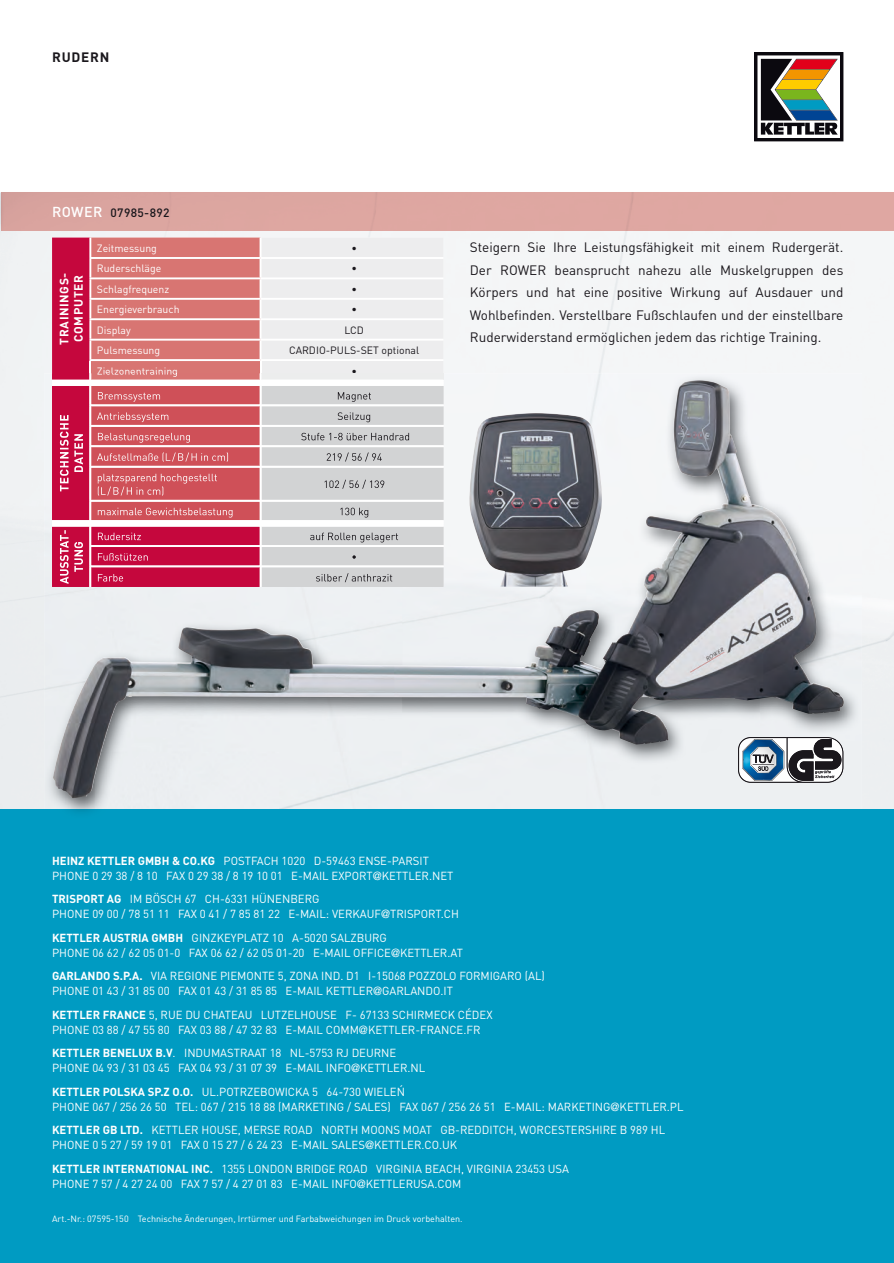
<style>
.page{position:relative;width:894px;height:1263px;background:#fff}
.page>*{position:absolute;margin:0;border:0;box-sizing:border-box;transform-origin:0 0}
.t1{font:13.5px/22.5px "DINCE";color:#1a171c;text-align:justify}
.t2{font:700 13.5px "DIN Pro";letter-spacing:.06em;color:#1a171c}
.t3{font:700 12px/14.4px "DINCE";letter-spacing:.05em;color:#fff}
.t4{font:500 12px "DINCE";letter-spacing:.03em;color:#1a171c}
.t5{font:11.55px/15px "DINCE";color:#fff}
.t6{font:10.5px "DINCE";color:#fff}
.t7{font:10.5px "DINCE";color:#1a171c}
.t8{font:9px "DINCE";color:#fff}
.s1{font-size:14.25px;color:#fff}
.s2{font-weight:700}
.s3{font-family:"Helvetica Neue"}
</style>
<div class="page">
<svg style="left:754px;top:52px;width:89px;height:89px"></svg>
<div style="left:1px;top:192px;width:892px;height:39px;background:#dea7a1"></div>
<div style="left:0;top:809px;width:893px;height:453px;background:#009bc2"></div>
<img style="left:44px;top:373px;width:51px;height:436px">
<img style="left:402px;top:373px;width:459px;height:436px">
<img style="left:95px;top:587px;width:307px;height:222px">
<svg style="left:52px;top:237px;width:391px;height:350px;background:#da9ba4"></svg>
<img style="left:98px;top:574px;width:25px;height:7px">
<img style="left:316px;top:573px;width:76px;height:9px">
<svg style="left:738px;top:737px;width:105px;height:45px"></svg>
<img style="left:768px;top:742px;width:15px;height:35px">
<img style="left:743px;top:740px;width:25px;height:39px">
<img style="left:580px;top:380px;width:148px;height:288px">
<img style="left:468px;top:413px;width:134px;height:173px">
<p class="t2" style="left:52px;top:48px;width:59px">RUDERN</p>
<p class="t4" style="left:52px;top:205px;width:119px"><span class="s1">ROWER</span> 07985-892</p>
<p class="t3" style="left:56px;top:344px;width:74px;rotate:-90deg">TRAININGS-<br>COMPUTER</p>
<p class="t6" style="left:97px;top:241px;width:62px">Zeitmessung</p>
<p class="t7" style="left:351px;top:241px;width:7px">•</p>
<p class="t6" style="left:97px;top:262px;width:66px">Ruderschläge</p>
<p class="t7" style="left:351px;top:262px;width:7px">•</p>
<p class="t6" style="left:97px;top:282px;width:74px">Schlagfrequenz</p>
<p class="t7" style="left:351px;top:282px;width:7px">•</p>
<p class="t6" style="left:97px;top:303px;width:84px">Energieverbrauch</p>
<p class="t7" style="left:351px;top:303px;width:7px">•</p>
<p class="t6" style="left:97px;top:323px;width:35px">Display</p>
<p class="t7" style="left:344px;top:323px;width:21px">LCD</p>
<p class="t6" style="left:97px;top:344px;width:65px">Pulsmessung</p>
<p class="t7" style="left:289px;top:344px;width:132px">CARDIO-PULS-SET optional</p>
<p class="t6" style="left:97px;top:364px;width:83px">Zielzonentraining</p>
<p class="t7" style="left:351px;top:364px;width:7px">•</p>
<p class="t1" style="left:470px;top:236px;width:375px">Steigern Sie Ihre Leistungsfähigkeit mit einem Rudergerät.<br>Der ROWER beansprucht nahezu alle Muskelgruppen des Körpers und hat eine positive Wirkung auf Ausdauer und Wohlbefinden. Verstellbare Fußschlaufen und der einstellbare Ruderwiderstand ermöglichen jedem das richtige Training.</p>
<p class="t5" style="left:52px;top:852px;width:403px"><span class="s2">HEINZ KETTLER GMBH &amp; CO.KG</span> POSTFACH 1020 D-59463 ENSE-PARSIT<br>PHONE 0 29 38 / 8 10 FAX 0 29 38 / 8 19 10 01 E-MAIL EXPORT<span class="s3">@</span>KETTLER.NET</p>
<p class="t5" style="left:52px;top:891px;width:408px"><span class="s2">TRISPORT AG</span> IM BÖSCH 67 CH-6331 HÜNENBERG<br>PHONE 09 00 / 78 51 11 FAX 0 41 / 7 85 81 22 E-MAIL: VERKAUF<span class="s3">@</span>TRISPORT.CH</p>
<p class="t5" style="left:52px;top:929px;width:412px"><span class="s2">KETTLER AUSTRIA GMBH</span> GINZKEYPLATZ 10 A-5020 SALZBURG<br>PHONE 06 62 / 62 05 01-0 FAX 06 62 / 62 05 01-20 E-MAIL OFFICE<span class="s3">@</span>KETTLER.AT</p>
<p class="t5" style="left:52px;top:968px;width:494px"><span class="s2">GARLANDO S.P.A.</span> VIA REGIONE PIEMONTE 5, ZONA IND. D1 I-15068 POZZOLO FORMIGARO (AL)<br>PHONE 01 43 / 31 85 00 FAX 01 43 / 31 85 85 E-MAIL KETTLER<span class="s3">@</span>GARLANDO.IT</p>
<p class="t5" style="left:52px;top:1006px;width:442px"><span class="s2">KETTLER FRANCE</span> 5, RUE DU CHATEAU LUTZELHOUSE F- 67133 SCHIRMECK CÉDEX<br>PHONE 03 88 / 47 55 80 FAX 03 88 / 47 32 83 E-MAIL COMM<span class="s3">@</span>KETTLER-FRANCE.FR</p>
<p class="t5" style="left:52px;top:1045px;width:374px"><span class="s2">KETTLER BENELUX B.V</span>. INDUMASTRAAT 18 NL-5753 RJ DEURNE<br>PHONE 04 93 / 31 03 45 FAX 04 93 / 31 07 39 E-MAIL INFO<span class="s3">@</span>KETTLER.NL</p>
<p class="t5" style="left:52px;top:1083px;width:633px"><span class="s2">KETTLER POLSKA SP.Z O.O.</span> UL.POTRZEBOWICKA 5 64-730 WIELEŃ<br>PHONE 067 / 256 26 50 TEL: 067 / 215 18 88 (MARKETING / SALES) FAX 067 / 256 26 51 E-MAIL: MARKETING<span class="s3">@</span>KETTLER.PL</p>
<p class="t5" style="left:52px;top:1122px;width:614px"><span class="s2">KETTLER GB LTD.</span> KETTLER HOUSE, MERSE ROAD NORTH MOONS MOAT GB-REDDITCH, WORCESTERSHIRE B 989 HL<br>PHONE 0 5 27 / 59 19 01 FAX 0 15 27 / 6 24 23 E-MAIL SALES<span class="s3">@</span>KETTLER.CO.UK</p>
<p class="t5" style="left:52px;top:1160px;width:518px"><span class="s2">KETTLER INTERNATIONAL INC.</span> 1355 LONDON BRIDGE ROAD VIRGINIA BEACH, VIRGINIA 23453 USA<br>PHONE 7 57 / 4 27 24 00 FAX 7 57 / 4 27 01 83 E-MAIL INFO<span class="s3">@</span>KETTLERUSA.COM</p>
<p class="t8" style="left:52px;top:1212px;width:412px">Art.-Nr.: 07595-150 Technische Änderungen, Irrtürmer und Farbabweichungen im Druck vorbehalten.</p>
</div>
